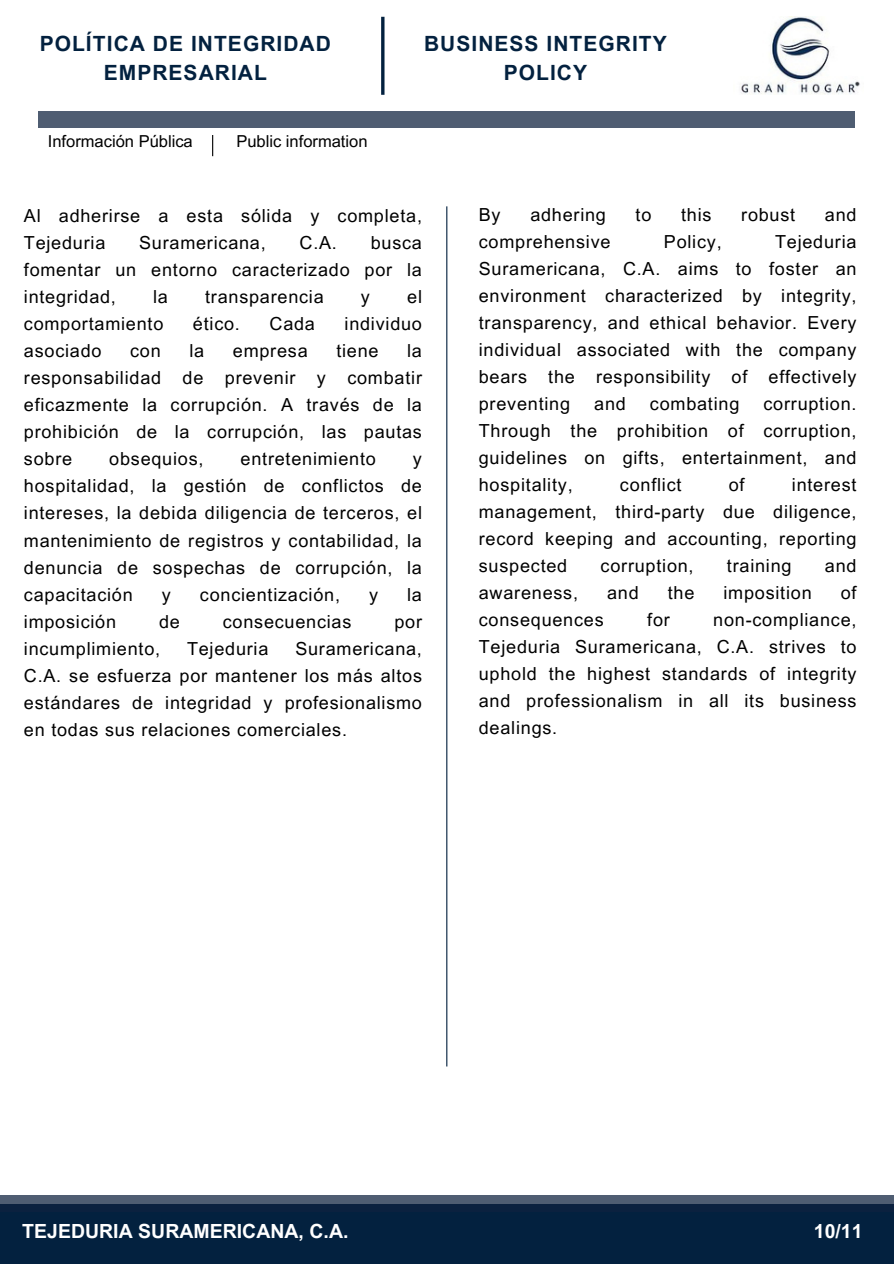
<style>
.page{position:relative;width:894px;height:1264px;background:#fff}
.page>*{position:absolute;margin:0;border:0;box-sizing:border-box;transform-origin:0 0}
.t1{font:700 21px/29.2px "Arial MT Pro";letter-spacing:.05em;color:#03213f;text-align:center}
.t2{font:700 19.5px "Arial MT Pro";color:#fff}
.t3{font:18px/27px "Arial MT Pro";letter-spacing:.045em;color:#000;text-align:justify}
.t4{font:16.5px "Arial MT Pro";color:#000}
</style>
<div class="page">
<div style="left:0;top:1203px;width:893px;height:60px;background:#03213f"></div>
<div style="left:0;top:1195px;width:893px;height:9px;background:#4f5d72"></div>
<div style="left:39px;top:111px;width:815px;height:17px;background:#4f5d72"></div>
<img style="left:741px;top:17px;width:119px;height:77px">
<svg style="left:212px;top:135px;width:1px;height:21px"></svg>
<hr style="left:381px;top:17px;width:3px;height:78px;background:#03213f">
<hr style="left:446px;top:206px;width:1px;height:860px;background:#03213f">
<p class="t1" style="left:40px;top:32px;width:292px">POLÍTICA DE INTEGRIDAD<br>EMPRESARIAL</p>
<p class="t1" style="left:424px;top:32px;width:244px">BUSINESS INTEGRITY<br>POLICY</p>
<p class="t4" style="left:48px;top:135px;width:146px">Información Pública</p>
<p class="t4" style="left:236px;top:135px;width:133px">Public information</p>
<h1 class="t3" style="left:24px;top:205px;width:399px">Al adherirse a esta sólida y completa,<br>Tejeduria</h1>
<h1 class="t3" style="left:139px;top:232px;width:128px">Suramericana,</h1>
<h1 class="t3" style="left:299px;top:232px;width:39px">C.A.</h1>
<h1 class="t3" style="left:24px;top:232px;width:399px;text-indent:347px">busca fomentar un entorno caracterizado por la integridad,</h1>
<h1 class="t3" style="left:153px;top:286px;width:16px">la</h1>
<h1 class="t3" style="left:205px;top:286px;width:120px">transparencia</h1>
<h1 class="t3" style="left:361px;top:286px;width:10px">y</h1>
<h1 class="t3" style="left:407px;top:286px;width:16px">el</h1>
<h1 class="t3" style="left:24px;top:313px;width:141px">comportamiento</h1>
<h1 class="t3" style="left:193px;top:313px;width:48px">ético.</h1>
<h1 class="t3" style="left:269px;top:313px;width:47px">Cada</h1>
<h1 class="t3" style="left:344px;top:313px;width:79px">individuo</h1>
<h1 class="t3" style="left:24px;top:340px;width:79px">asociado</h1>
<h1 class="t3" style="left:130px;top:340px;width:32px">con</h1>
<h1 class="t3" style="left:189px;top:340px;width:16px">la</h1>
<h1 class="t3" style="left:233px;top:340px;width:76px">empresa</h1>
<h1 class="t3" style="left:336px;top:340px;width:44px">tiene</h1>
<h1 class="t3" style="left:24px;top:340px;width:399px;text-indent:383px">la responsabilidad de prevenir y combatir eficazmente la corrupción. A través de la prohibición de la corrupción, las pautas sobre</h1>
<h1 class="t3" style="left:109px;top:448px;width:96px">obsequios,</h1>
<h1 class="t3" style="left:240px;top:448px;width:137px">entretenimiento</h1>
<h1 class="t3" style="left:24px;top:448px;width:399px;text-indent:389px">y hospitalidad, la gestión de conflictos de intereses, la debida diligencia de terceros, el mantenimiento de registros y contabilidad, la denuncia de sospechas de corrupción, la capacitación</h1>
<h1 class="t3" style="left:162px;top:583px;width:10px">y</h1>
<h1 class="t3" style="left:200px;top:583px;width:141px">concientización,</h1>
<h1 class="t3" style="left:369px;top:583px;width:10px">y</h1>
<h1 class="t3" style="left:407px;top:583px;width:16px">la</h1>
<h1 class="t3" style="left:24px;top:610px;width:94px">imposición</h1>
<h1 class="t3" style="left:159px;top:610px;width:22px">de</h1>
<h1 class="t3" style="left:223px;top:610px;width:130px">consecuencias</h1>
<h1 class="t3" style="left:394px;top:610px;width:29px">por</h1>
<h1 class="t3" style="left:24px;top:637px;width:138px">incumplimiento,</h1>
<h1 class="t3" style="left:187px;top:637px;width:83px">Tejeduria</h1>
<h1 class="t3" style="left:24px;top:637px;width:399px;text-indent:271px">Suramericana, C.A. se esfuerza por mantener los más altos estándares de integridad y profesionalismo en todas sus relaciones comerciales.</h1>
<h2 class="t3" style="left:478px;top:203px;width:23px">By</h2>
<h2 class="t3" style="left:530px;top:203px;width:77px">adhering</h2>
<h2 class="t3" style="left:635px;top:203px;width:17px">to</h2>
<h2 class="t3" style="left:681px;top:203px;width:32px">this</h2>
<h2 class="t3" style="left:741px;top:203px;width:55px">robust</h2>
<h2 class="t3" style="left:824px;top:203px;width:33px">and</h2>
<h2 class="t3" style="left:478px;top:230px;width:133px">comprehensive</h2>
<h2 class="t3" style="left:663px;top:230px;width:59px">Policy,</h2>
<h2 class="t3" style="left:478px;top:230px;width:379px;text-indent:296px">Tejeduria Suramericana, C.A. aims to foster an environment characterized by integrity, transparency, and ethical behavior. Every individual associated with the company bears the responsibility of effectively preventing</h2>
<h2 class="t3" style="left:478px;top:392px;width:379px;text-indent:284px">corruption.<br>Through the prohibition of corruption, guidelines on gifts, entertainment, and hospitality,</h2>
<h2 class="t3" style="left:594px;top:392px;width:33px">and</h2>
<h2 class="t3" style="left:649px;top:392px;width:91px">combating</h2>
<h2 class="t3" style="left:619px;top:473px;width:63px">conflict</h2>
<h2 class="t3" style="left:728px;top:473px;width:17px">of</h2>
<h2 class="t3" style="left:478px;top:473px;width:379px;text-indent:313px">interest management, third-party due diligence, record keeping and accounting, reporting suspected</h2>
<h2 class="t3" style="left:600px;top:554px;width:94px">corruption,</h2>
<h2 class="t3" style="left:726px;top:554px;width:66px">training</h2>
<h2 class="t3" style="left:824px;top:554px;width:33px">and</h2>
<h2 class="t3" style="left:478px;top:581px;width:101px">awareness,</h2>
<h2 class="t3" style="left:607px;top:581px;width:33px">and</h2>
<h2 class="t3" style="left:667px;top:581px;width:28px">the</h2>
<h2 class="t3" style="left:723px;top:581px;width:90px">imposition</h2>
<h2 class="t3" style="left:840px;top:581px;width:17px">of</h2>
<h2 class="t3" style="left:478px;top:608px;width:126px">consequences</h2>
<h2 class="t3" style="left:647px;top:608px;width:24px">for</h2>
<h2 class="t3" style="left:478px;top:608px;width:379px;text-indent:234px">non-compliance, Tejeduria Suramericana, C.A. strives to uphold the highest standards of integrity and professionalism in all its business dealings.</h2>
<h1 class="t2" style="left:22px;top:1223px;width:327px">TEJEDURIA SURAMERICANA, C.A.</h1>
<p class="t2" style="left:813px;top:1223px;width:50px">10/11</p>
</div>
